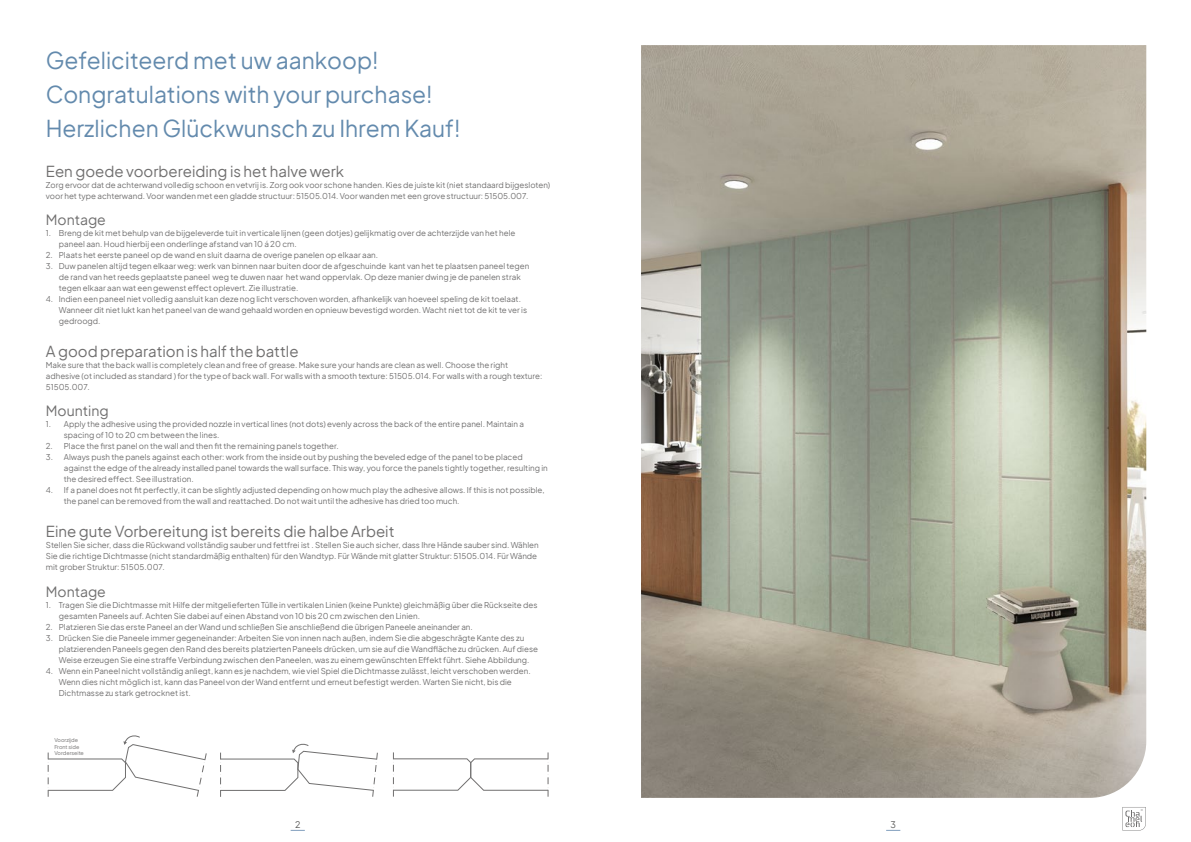
<style>
.page{position:relative;width:1191px;height:842px;background:#fff}
.page>*{position:absolute;margin:0;border:0;box-sizing:border-box;transform-origin:0 0}
.t1{font:23px/34px "Plus Jakarta Sans";color:#638aad}
.t2{font:15px "Plus Jakarta Sans";color:#706f6f}
.t3{font:14px "Plus Jakarta Sans";color:#706f6f}
.t4{font:9px "Plus Jakarta Sans";color:#575756}
.t5{font:8px/11px "Plus Jakarta Sans";color:#706f6f}
.t6{font:5.3px/6.4px "Plus Jakarta Sans";color:#706f6f}
</style>
<div class="page">
<svg style="left:291px;top:830px;width:14px;height:1px"></svg>
<svg style="left:886px;top:830px;width:14px;height:1px"></svg>
<svg style="left:1122px;top:807px;width:23px;height:23px"></svg>
<svg style="left:48px;top:735px;width:158px;height:62px"></svg>
<svg style="left:220px;top:743px;width:157px;height:54px"></svg>
<svg style="left:393px;top:752px;width:156px;height:45px"></svg>
<img style="left:641px;top:45px;width:505px;height:753px">
<h1 class="t1" style="left:46px;top:42px;width:416px">Gefeliciteerd met uw aankoop!<br>Congratulations with your purchase!<br>Herzlichen Glückwunsch zu Ihrem Kauf!</h1>
<h2 class="t2" style="left:46px;top:159px;width:300px">Een goede voorbereiding is het halve werk</h2>
<p class="t5" style="left:46px;top:179px;width:506px">Zorg ervoor dat de achterwand volledig schoon en vetvrij is. Zorg ook voor schone handen. Kies de juiste kit (niet standaard bijgesloten) voor het type achterwand. Voor wanden met een gladde structuur: 51505.014. Voor wanden met een grove structuur: 51505.007.</p>
<h3 class="t3" style="left:46px;top:208px;width:62px">Montage</h3>
<p class="t5" style="left:59px;top:227px;width:458px;text-indent:-13px">1. Breng de kit met behulp van de bijgeleverde tuit in verticale lijnen (geen dotjes) gelijkmatig over de achterzijde van het hele paneel aan. Houd hierbij een onderlinge afstand van 10 á 20 cm.</p>
<p class="t5" style="left:46px;top:249px;width:334px">2. Plaats het eerste paneel op de wand en sluit daarna de overige panelen op elkaar aan.</p>
<p class="t5" style="left:59px;top:260px;width:472px;text-indent:-13px">3. Duw panelen altijd tegen elkaar weg: werk van binnen naar buiten door de afgeschuinde kant van het te plaatsen paneel tegen de rand van het reeds geplaatste paneel weg te duwen naar het wand oppervlak. Op deze manier dwing je de panelen strak tegen elkaar aan wat een gewenst effect oplevert. Zie illustratie.</p>
<p class="t5" style="left:59px;top:293px;width:470px;text-indent:-13px">4. Indien een paneel niet volledig aansluit kan deze nog licht verschoven worden, afhankelijk van hoeveel speling de kit toelaat.<br>Wanneer dit niet lukt kan het paneel van de wand gehaald worden en opnieuw bevestigd worden. Wacht niet tot de kit te ver is gedroogd.</p>
<h2 class="t2" style="left:46px;top:339px;width:254px">A good preparation is half the battle</h2>
<p class="t5" style="left:46px;top:359px;width:498px">Make sure that the back wall is completely clean and free of grease. Make sure your hands are clean as well. Choose the right adhesive (ot included as standard ) for the type of back wall. For walls with a smooth texture: 51505.014. For walls with a rough texture:<br>51505.007.</p>
<h3 class="t3" style="left:46px;top:400px;width:64px">Mounting</h3>
<p class="t5" style="left:64px;top:418px;width:461px;text-indent:-18px">1. Apply the adhesive using the provided nozzle in vertical lines (not dots) evenly across the back of the entire panel. Maintain a spacing of 10 to 20 cm between the lines.</p>
<p class="t5" style="left:46px;top:440px;width:294px">2. Place the first panel on the wall and then fit the remaining panels together.</p>
<p class="t5" style="left:64px;top:451px;width:485px;text-indent:-18px">3. Always push the panels against each other: work from the inside out by pushing the beveled edge of the panel to be placed against the edge of the already installed panel towards the wall surface. This way, you force the panels tightly together, resulting in the desired effect. See illustration.</p>
<p class="t5" style="left:64px;top:484px;width:482px;text-indent:-18px">4. If a panel does not fit perfectly, it can be slightly adjusted depending on how much play the adhesive allows. If this is not possible, the panel can be removed from the wall and reattached. Do not wait until the adhesive has dried too much.</p>
<h2 class="t2" style="left:46px;top:520px;width:350px">Eine gute Vorbereitung ist bereits die halbe Arbeit</h2>
<p class="t5" style="left:46px;top:539px;width:494px">Stellen Sie sicher, dass die Rückwand vollständig sauber und fettfrei ist . Stellen Sie auch sicher, dass Ihre Hände sauber sind. Wählen<br>Sie die richtige Dichtmasse (nicht standardmäßig enthalten) für den Wandtyp. Für Wände mit glatter Struktur: 51505.014. Für Wände mit grober Struktur: 51505.007.</p>
<h3 class="t3" style="left:46px;top:580px;width:62px">Montage</h3>
<p class="t5" style="left:59px;top:599px;width:480px;text-indent:-13px">1. Tragen Sie die Dichtmasse mit Hilfe der mitgelieferten Tülle in vertikalen Linien (keine Punkte) gleichmäßig über die Rückseite des gesamten Paneels auf. Achten Sie dabei auf einen Abstand von 10 bis 20 cm zwischen den Linien.</p>
<p class="t5" style="left:46px;top:621px;width:428px">2. Platzieren Sie das erste Paneel an der Wand und schließen Sie anschließend die übrigen Paneele aneinander an.</p>
<p class="t5" style="left:59px;top:632px;width:481px;text-indent:-13px">3. Drücken Sie die Paneele immer gegeneinander: Arbeiten Sie von innen nach außen, indem Sie die abgeschrägte Kante des zu platzierenden Paneels gegen den Rand des bereits platzierten Paneels drücken, um sie auf die Wandfläche zu drücken. Auf diese<br>Weise erzeugen Sie eine straffe Verbindung zwischen den Paneelen, was zu einem gewünschten Effekt führt. Siehe Abbildung.</p>
<p class="t5" style="left:59px;top:665px;width:473px;text-indent:-13px">4. Wenn ein Paneel nicht vollständig anliegt, kann es je nachdem, wie viel Spiel die Dichtmasse zulässt, leicht verschoben werden.<br>Wenn dies nicht möglich ist, kann das Paneel von der Wand entfernt und erneut befestigt werden. Warten Sie nicht, bis die<br>Dichtmasse zu stark getrocknet ist.</p>
<p class="t6" style="left:54px;top:737px;width:31px">Voorzijde<br>Front side<br>Vorderseite</p>
<p class="t4" style="left:295px;top:817px;width:7px">2</p>
<p class="t4" style="left:890px;top:817px;width:7px">3</p>
</div>
